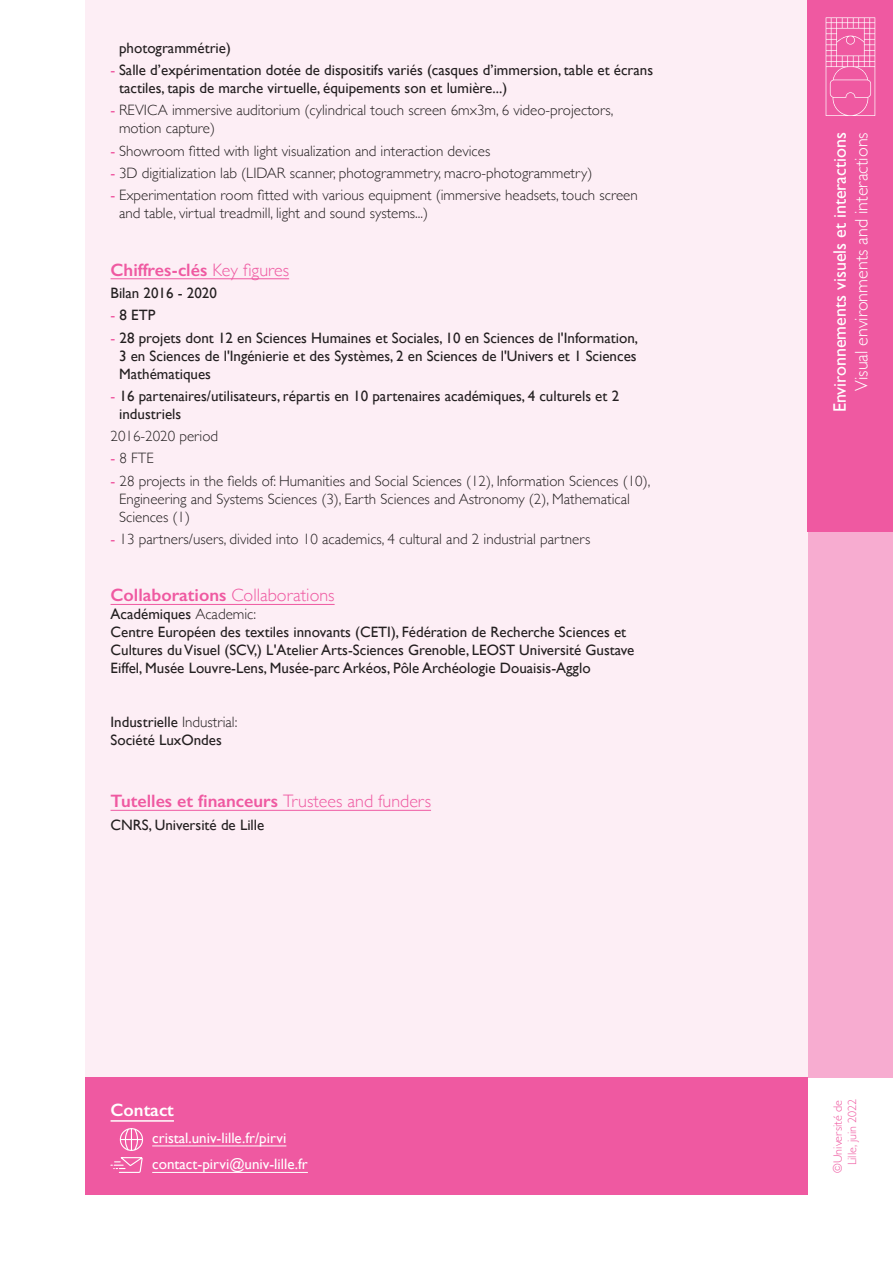
<style>
.page{position:relative;width:893px;height:1263px;background:#fff}
.page>*{position:absolute;margin:0;border:0;box-sizing:border-box;transform-origin:0 0}
.t1{font:600 18px "Gill Sans";color:#ef59a1}
.t2{font:18px "Gill Sans";color:#fff}
.t3{font:300 18px "Gill Sans";color:#fff}
.Texte_courant_FR{font:600 18px "Gill Sans";color:#fff}
.Texte_en_retrait_FR{font:15px/18px "Gill Sans";color:#231f20}
.Texte_en_retrait_FR-2{font:300 15px/18px "Gill Sans";color:#231f20}
.Texte_courant_FR-2{font:15px "Gill Sans";color:#fff}
.Texte_courant_FR-3{font:15px "Gill Sans";color:#231f20}
.Texte_en_retrait_FR-3{font:300 12px/14.4px "Gill Sans";color:#ef59a1;text-align:center}
.s1{color:#ef59a1}
.s2{font-weight:400;color:#ef59a1}
.s3{font-weight:300}
</style>
<div class="page">
<div style="left:85px;top:0;width:723px;height:1078px;background:#fdeef5"></div>
<div style="left:808px;top:0;width:85px;height:531px;background:#ef59a1"></div>
<svg style="left:826px;top:17px;width:49px;height:99px"></svg>
<hr style="left:111px;top:278px;width:178px;height:1px;background:#ef59a1">
<hr style="left:111px;top:604px;width:224px;height:1px;background:#ef59a1">
<hr style="left:111px;top:810px;width:320px;height:1px;background:#ef59a1">
<div style="left:85px;top:1078px;width:723px;height:117px;background:#ef59a1"></div>
<hr style="left:111px;top:1120px;width:63px;height:2px;background:#fff">
<hr style="left:152px;top:1145px;width:134px;height:1px;background:#fff">
<hr style="left:152px;top:1172px;width:156px;height:1px;background:#fff">
<div style="left:808px;top:531px;width:85px;height:547px;background:#f7acd0"></div>
<svg style="left:110px;top:1128px;width:33px;height:45px"></svg>
<p class="Texte_en_retrait_FR" style="left:119px;top:39px;width:113px">photogrammétrie)</p>
<p class="Texte_en_retrait_FR" style="left:119px;top:61px;width:536px;text-indent:-9px"><span class="s1">-</span> Salle d’expérimentation dotée de dispositifs variés (casques d’immersion, table et écrans tactiles, tapis de marche virtuelle, équipements son et lumière...)</p>
<p class="Texte_en_retrait_FR-2" style="left:119px;top:101px;width:496px;text-indent:-9px"><span class="s2">-</span> REVICA immersive auditorium (cylindrical touch screen 6mx3m, 6 video-projectors, motion capture)</p>
<p class="Texte_en_retrait_FR-2" style="left:111px;top:141px;width:381px"><span class="s2">-</span> Showroom fitted with light visualization and interaction devices</p>
<p class="Texte_en_retrait_FR-2" style="left:111px;top:163px;width:483px"><span class="s2">-</span> 3D digitialization lab (LIDAR scanner, photogrammetry, macro-photogrammetry)</p>
<p class="Texte_en_retrait_FR-2" style="left:119px;top:186px;width:520px;text-indent:-9px"><span class="s2">-</span> Experimentation room fitted with various equipment (immersive headsets, touch screen and table, virtual treadmill, light and sound systems...)</p>
<p class="t1" style="left:111px;top:259px;width:180px">Chiffres-clés <span class="s3">Key figures</span></p>
<p class="Texte_en_retrait_FR" style="left:111px;top:284px;width:108px">Bilan 2016 - 2020</p>
<p class="Texte_en_retrait_FR" style="left:111px;top:306px;width:46px"><span class="s1">-</span> 8 ETP</p>
<p class="Texte_en_retrait_FR" style="left:119px;top:328px;width:521px;text-align:justify;text-indent:-9px"><span class="s1">-</span> 28 projets dont 12 en Sciences Humaines et Sociales, 10 en Sciences de l'Information, 3 en Sciences de l'Ingénierie et des Systèmes, 2 en Sciences de l'Univers et 1 Sciences Mathématiques</p>
<p class="Texte_en_retrait_FR" style="left:119px;top:387px;width:502px;text-indent:-9px"><span class="s1">-</span> 16 partenaires/utilisateurs, répartis en 10 partenaires académiques, 4 culturels et 2 industriels</p>
<p class="Texte_en_retrait_FR-2" style="left:111px;top:426px;width:109px">2016-2020 period</p>
<p class="Texte_en_retrait_FR-2" style="left:111px;top:449px;width:45px"><span class="s2">-</span> 8 FTE</p>
<p class="Texte_en_retrait_FR-2" style="left:119px;top:471px;width:533px;text-indent:-9px"><span class="s2">-</span> 28 projects in the fields of: Humanities and Social Sciences (12), Information Sciences (10),<br>Engineering and Systems Sciences (3), Earth Sciences and Astronomy (2), Mathematical<br>Sciences (1)</p>
<p class="Texte_en_retrait_FR-2" style="left:111px;top:529px;width:481px"><span class="s2">-</span> 13 partners/users, divided into 10 academics, 4 cultural and 2 industrial partners</p>
<p class="t1" style="left:111px;top:584px;width:226px">Collaborations <span class="s3">Collaborations</span></p>
<p class="Texte_en_retrait_FR" style="left:111px;top:605px;width:147px">Académiques <span class="s3">Academic:</span></p>
<p class="Texte_en_retrait_FR" style="left:111px;top:623px;width:525px">Centre Européen des textiles innovants (CETI), Fédération de Recherche Sciences et<br>Cultures du Visuel (SCV,) L'Atelier Arts-Sciences Grenoble, LEOST Université Gustave<br>Eiffel, Musée Louvre-Lens, Musée-parc Arkéos, Pôle Archéologie Douaisis-Agglo</p>
<p class="Texte_en_retrait_FR" style="left:111px;top:713px;width:128px">Industrielle <span class="s3">Industrial:<br></span>Société LuxOndes</p>
<p class="t1" style="left:111px;top:790px;width:322px">Tutelles et financeurs <span class="s3">Trustees and funders</span></p>
<p class="Texte_courant_FR-3" style="left:111px;top:816px;width:155px">CNRS, Université de Lille</p>
<p class="Texte_courant_FR" style="left:111px;top:1099px;width:65px">Contact</p>
<p class="Texte_courant_FR-2" style="left:152px;top:1129px;width:136px">cristal.univ-lille.fr/pirvi</p>
<p class="Texte_courant_FR-2" style="left:152px;top:1155px;width:157px">contact-pirvi@univ-lille.fr</p>
<p class="t2" style="left:829px;top:412px;width:282px;rotate:-90deg">Environnements visuels et interactions</p>
<p class="t3" style="left:847px;top:391px;width:260px;rotate:-90deg">Visual environments and interactions</p>
<p class="Texte_en_retrait_FR-3" style="left:830px;top:1172px;width:75px;rotate:-90deg">©Université de<br>Lille, juin 2022</p>
</div>
